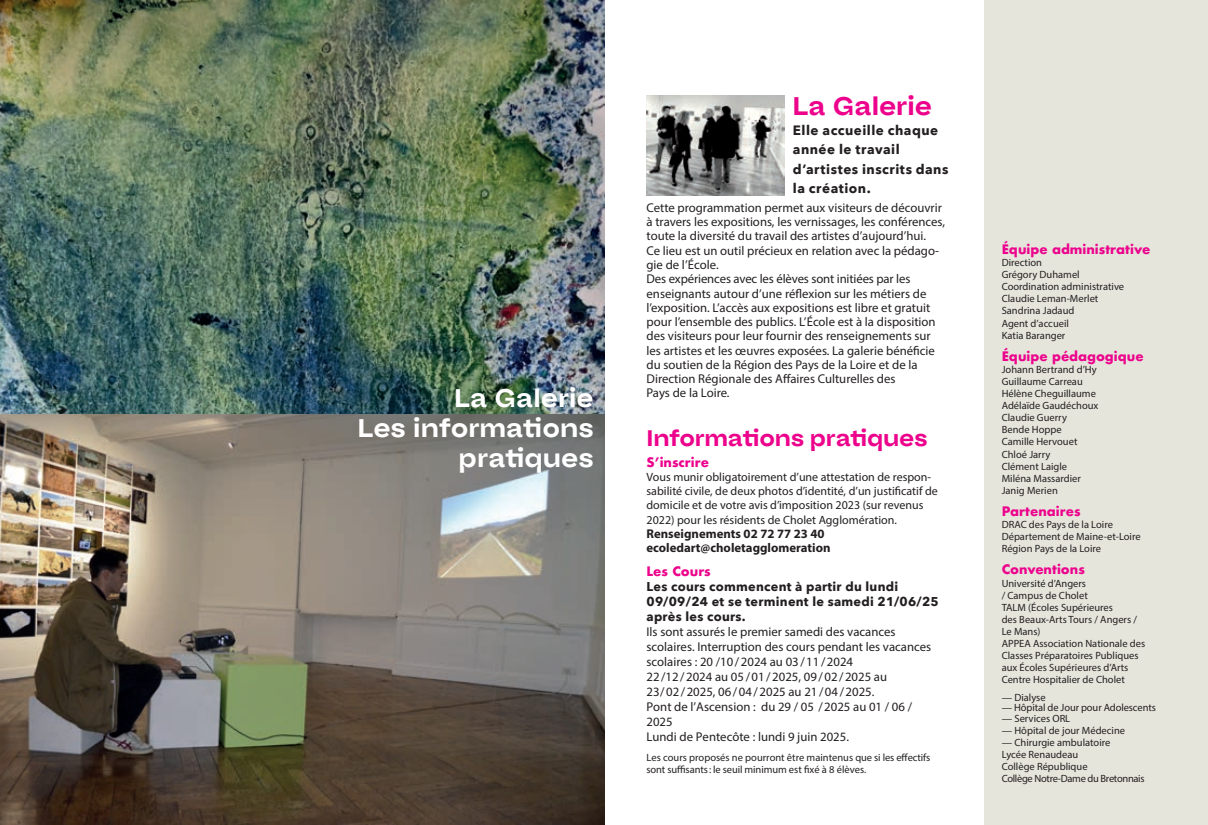
<style>
.page{position:relative;width:1208px;height:825px;background:#fff}
.page>*{position:absolute;margin:0;border:0;box-sizing:border-box;transform-origin:0 0}
.t1{font:700 expanded 25.5px/30px "Bauziet";letter-spacing:.025em;color:#fff;text-align:right}
.t2{font:700 expanded 25.5px "Bauziet";letter-spacing:.025em;color:#ed028c}
.t3{font:700 expanded 22.5px "Bauziet";letter-spacing:.015em;color:#ed028c}
.t4{font:700 13.5px/19.5px "Avenir Next";letter-spacing:.035em;color:#231f20}
.t5{font:12.75px/14.2px "Myriad Pro";color:#231f20}
.t6{font:700 12.75px/15px "Avenir Next";letter-spacing:.02em;color:#231f20}
.t7{font:700 12.75px "Futura";color:#ed028c}
.t8{font:700 12.75px/14.2px "Myriad Pro";color:#231f20}
.t9{font:12px/14.2px "Myriad Pro";color:#231f20}
.t10{font:10.5px/12.1px "Myriad Pro";color:#231f20}
</style>
<div class="page">
<div style="left:984px;top:0;width:224px;height:825px;background:#e5e5dc"></div>
<img style="left:0;top:414px;width:604px;height:411px">
<img style="left:646px;top:96px;width:138px;height:100px">
<img style="left:0;top:0;width:604px;height:414px">
<h1 class="t1" style="left:358px;top:382px;width:237px">La Galerie<br>Les informations pratiques</h1>
<h1 class="t2" style="left:793px;top:90px;width:140px">La Galerie</h1>
<p class="t4" style="left:793px;top:120px;width:157px">Elle accueille chaque année le travail d’artistes inscrits dans la création.</p>
<p class="t5" style="left:646px;top:200px;width:300px">Cette programmation permet aux visiteurs de découvrir à travers les expositions, les vernissages, les conférences, toute la diversité du travail des artistes d’aujourd’hui.<br>Ce lieu est un outil précieux en relation avec la pédago&shy;gie de l’École.<br>Des expériences avec les élèves sont initiées par les enseignants autour d’une réflexion sur les métiers de l’exposition. L’accès aux expositions est libre et gratuit pour l’ensemble des publics. L’École est à la disposition des visiteurs pour leur fournir des renseignements sur les artistes et les œuvres exposées. La galerie bénéficie du soutien de la Région des Pays de la Loire et de la Direction Régionale des Affaires Culturelles des<br>Pays de la Loire.</p>
<h2 class="t3" style="left:646px;top:423px;width:282px">Informations pratiques</h2>
<p class="t7" style="left:646px;top:453px;width:64px">S’inscrire</p>
<p class="t9" style="left:646px;top:470px;width:293px">Vous munir obligatoirement d’une attestation de respon&shy;sabilité civile, de deux photos d’identité, d’un justificatif de domicile et de votre avis d’imposition 2023 (sur revenus 2022) pour les résidents de Cholet Agglomération.</p>
<p class="t8" style="left:646px;top:526px;width:185px">Renseignements 02 72 77 23 40 ecoledart@choletagglomeration</p>
<p class="t7" style="left:646px;top:562px;width:66px">Les Cours</p>
<p class="t6" style="left:646px;top:578px;width:294px">Les cours commencent à partir du lundi<br>09/09/24 et se terminent le samedi 21/06/25 après les cours.</p>
<p class="t5" style="left:646px;top:624px;width:286px;line-height:15px">Ils sont assurés le premier samedi des vacances scolaires. Interruption des cours pendant les vacances scolaires : 20 /10/2024 au 03/11/2024<br>22/12/2024 au 05/01/2025, 09/02/2025 au 23/02/2025, 06/04/2025 au 21/04/2025.<br>Pont de l’Ascension : du 29 / 05 /2025 au 01 / 06 / 2025<br>Lundi de Pentecôte : lundi 9 juin 2025.</p>
<p class="t10" style="left:646px;top:751px;width:285px">Les cours proposés ne pourront être maintenus que si les effectifs sont suffisants: le seuil minimum est fixé à 8 élèves.</p>
<p class="t7" style="left:1001px;top:240px;width:150px">Équipe administrative</p>
<p class="t10" style="left:1001px;top:256px;width:124px">Direction<br>Grégory Duhamel<br>Coordination administrative<br>Claudie Leman-Merlet<br>Sandrina Jadaud<br>Agent d’accueil<br>Katia Baranger</p>
<p class="t7" style="left:1001px;top:347px;width:143px">Équipe pédagogique</p>
<p class="t10" style="left:1001px;top:363px;width:98px">Johann Bertrand d’Hy<br>Guillaume Carreau<br>Hélène Cheguillaume<br>Adélaïde Gaudéchoux<br>Claudie Guerry<br>Bende Hoppe<br>Camille Hervouet<br>Chloé Jarry<br>Clément Laigle<br>Miléna Massardier<br>Janig Merien</p>
<p class="t7" style="left:1001px;top:502px;width:80px">Partenaires</p>
<p class="t10" style="left:1001px;top:518px;width:140px">DRAC des Pays de la Loire<br>Département de Maine-et-Loire<br>Région Pays de la Loire</p>
<p class="t7" style="left:1001px;top:560px;width:85px">Conventions</p>
<p class="t10" style="left:1001px;top:577px;width:145px">Université d’Angers<br>/ Campus de Cholet<br>TALM (Écoles Supérieures<br>des Beaux-Arts Tours / Angers /<br>Le Mans)<br>APPEA Association Nationale des<br>Classes Préparatoires Publiques aux Écoles Supérieures d’Arts<br>Centre Hospitalier de Cholet</p>
<p class="t10" style="left:1001px;top:691px;width:46px">— Dialyse</p>
<p class="t10" style="left:1001px;top:702px;width:156px">— Hôpital de Jour pour Adolescents</p>
<p class="t10" style="left:1001px;top:712px;width:70px">— Services ORL</p>
<p class="t10" style="left:1001px;top:724px;width:125px">— Hôpital de jour Médecine</p>
<p class="t10" style="left:1001px;top:736px;width:144px">— Chirurgie ambulatoire<br>Lycée Renaudeau<br>Collège République<br>Collège Notre-Dame du Bretonnais</p>
</div>
